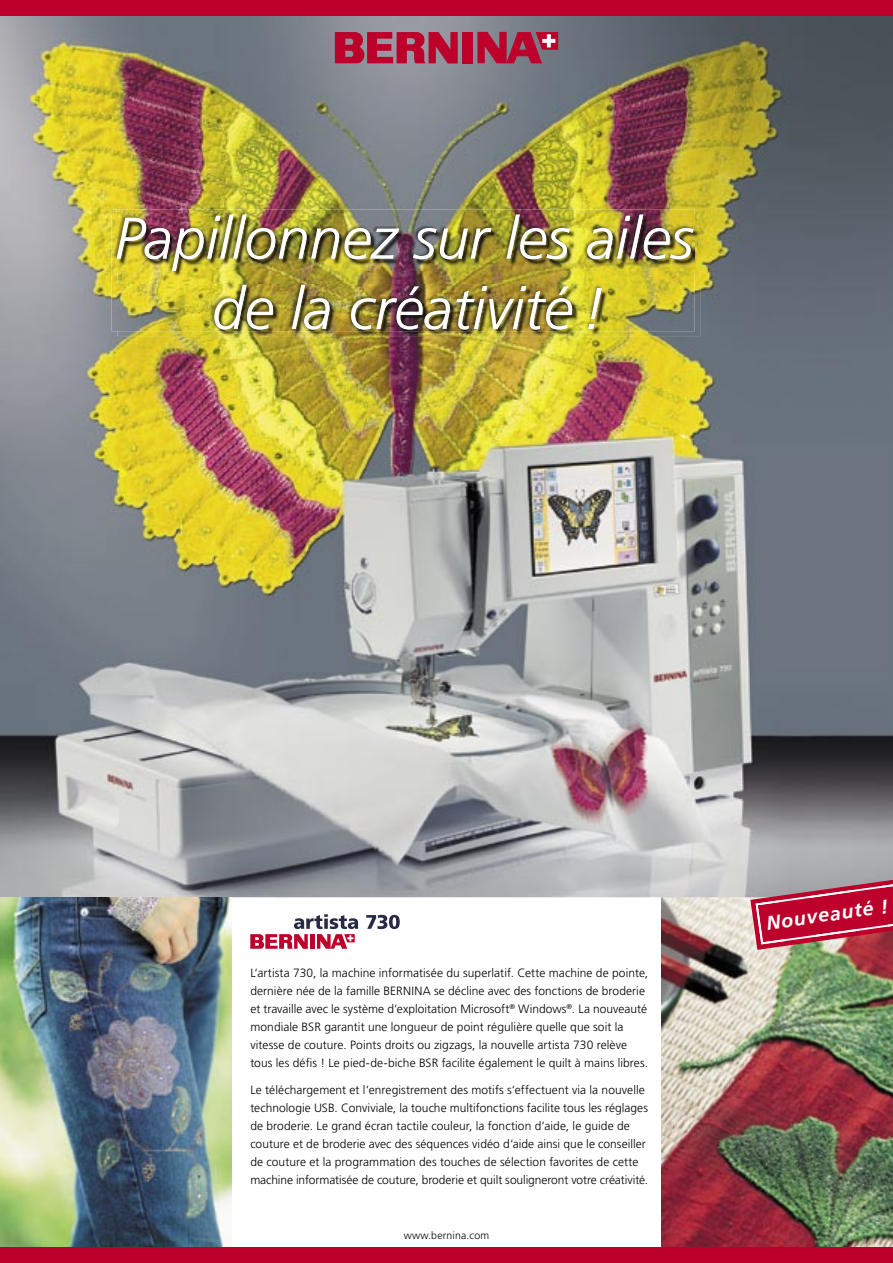
<style>
.page{position:relative;width:893px;height:1263px;background:#fff}
.page>*{position:absolute;margin:0;border:0;box-sizing:border-box;transform-origin:0 0}
.t1{font:italic 300 58.5px/70.2px "Frutiger";color:#fff;text-align:center}
.t2{font:italic 700 19.5px "Frutiger";color:#fff}
.t3{font:300 12px/18px "Frutiger";letter-spacing:.005em;color:#000}
.t4{font:300 10.5px "Frutiger";letter-spacing:.015em;color:#000}
</style>
<div class="page">
<img style="left:661px;top:897px;width:232px;height:350px">
<img style="left:0;top:16px;width:893px;height:881px">
<img style="left:0;top:897px;width:232px;height:350px">
<svg style="left:366px;top:915px;width:34px;height:14px"></svg>
<svg style="left:250px;top:914px;width:108px;height:35px"></svg>
<div style="left:0;top:1247px;width:893px;height:16px;background:#bd002b"></div>
<div style="left:0;top:0;width:893px;height:16px;background:#bd002b"></div>
<div style="left:462px;top:32px;width:11px;height:31px;background:#bd002b"></div>
<svg style="left:335px;top:32px;width:123px;height:32px;background:#b02b4c"></svg>
<svg style="left:477px;top:32px;width:81px;height:31px;background:#a83351"></svg>
<img style="left:647px;top:271px;width:53px;height:65px">
<img style="left:117px;top:331px;width:530px;height:5px">
<img style="left:165px;top:215px;width:535px;height:56px">
<svg style="left:750px;top:878px;width:143px;height:72px;background:#bc3e58"></svg>
<img style="left:112px;top:210px;width:582px;height:41px">
<img style="left:112px;top:250px;width:53px;height:81px">
<img style="left:117px;top:253px;width:577px;height:78px">
<img style="left:117px;top:285px;width:485px;height:44px">
<h1 class="t1" style="left:114px;top:203px;width:581px">Papillonnez sur les ailes de la créativité !</h1>
<p class="t3" style="left:250px;top:964px;width:399px">L‘artista 730, la machine informatisée du superlatif. Cette machine de pointe, dernière née de la famille BERNINA se décline avec des fonctions de broderie et travaille avec le système d‘exploitation Microsoft<sup>®</sup> Windows<sup>®</sup>. La nouveauté mondiale BSR garantit une longueur de point régulière quelle que soit la vitesse de couture. Points droits ou zigzags, la nouvelle artista 730 relève tous les défis ! Le pied-de-biche BSR facilite également le quilt à mains libres.</p>
<p class="t3" style="left:250px;top:1081px;width:399px">Le téléchargement et l‘enregistrement des motifs s‘effectuent via la nouvelle technologie USB. Conviviale, la touche multifonctions facilite tous les réglages de broderie. Le grand écran tactile couleur, la fonction d‘aide, le guide de couture et de broderie avec des séquences vidéo d‘aide ainsi que le conseiller de couture et la programmation des touches de sélection favorites de cette machine informatisée de couture, broderie et quilt souligneront votre créativité.</p>
<p class="t4" style="left:404px;top:1229px;width:87px">www.bernina.com</p>
<h2 class="t2" style="left:765px;top:912px;width:124px;rotate:-8deg">Nouveauté !</h2>
</div>
